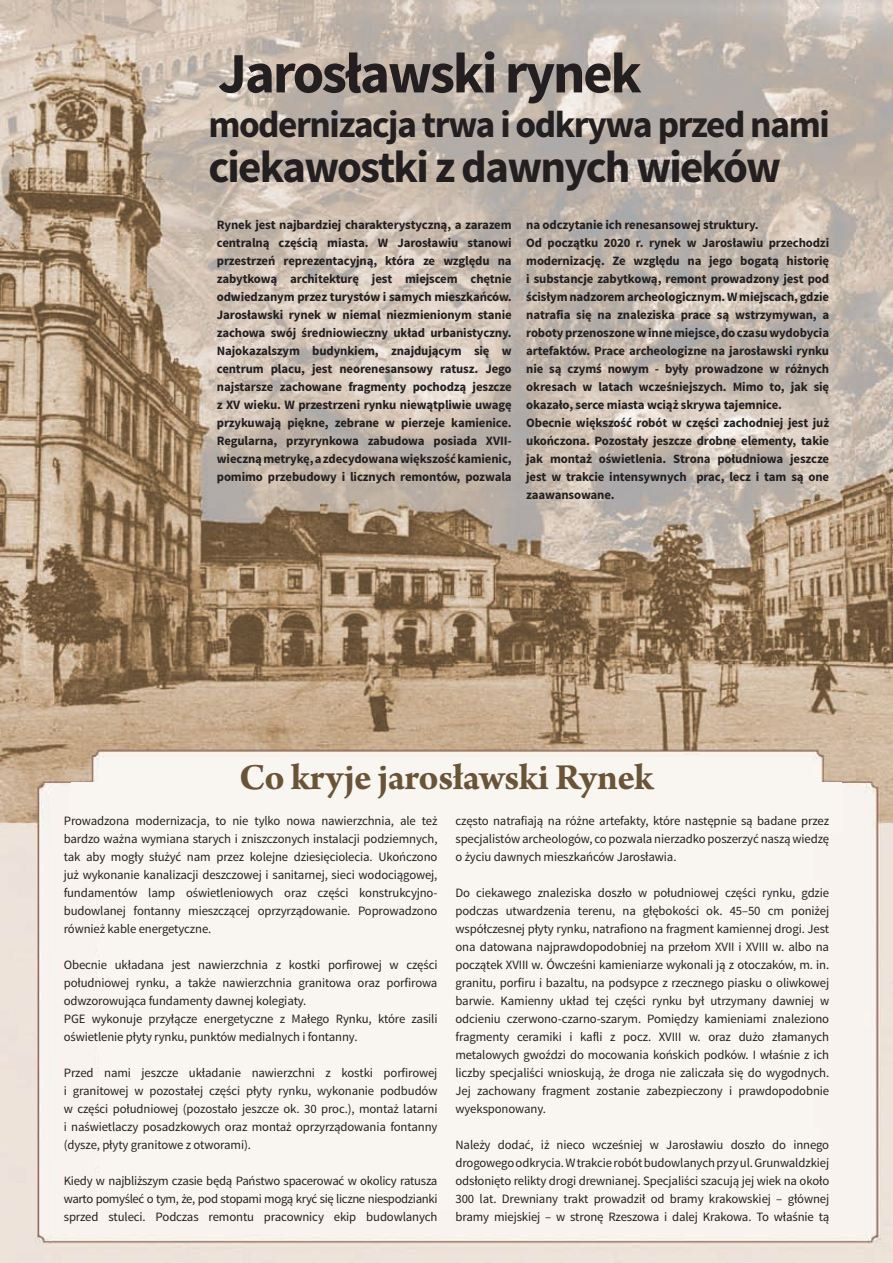
<style>
.page{position:relative;width:893px;height:1263px;background:#fff}
.page>*{position:absolute;margin:0;border:0;box-sizing:border-box;transform-origin:0 0}
.t1{font:700 57px "Source Sans Pro";letter-spacing:-.04em;color:#231f20}
.t2{font:700 45px "Source Sans Pro";letter-spacing:-.04em;color:#231f20}
.t3{font:700 39px "Arno Pro";letter-spacing:-.015em;color:#6a5438}
.t4{font:700 37.5px "Source Sans Pro";letter-spacing:-.04em;color:#231f20}
.t5{font:18px "Source Serif Pro";color:#231f20}
.t6{font:12.75px/18px "Source Sans Pro";letter-spacing:-.01em;color:#231f20;text-align:justify}
.t7{font:700 12.75px/18px "Source Sans Pro";letter-spacing:-.01em;color:#231f20;text-align:justify}
</style>
<div class="page">
<img style="left:0;top:0;width:893px;height:1263px">
<div style="left:663px;top:976px;width:156px;height:17px;background:#f9f6f2"></div>
<div style="left:99px;top:757px;width:713px;height:453px;background:#f9f6f2"></div>
<div style="left:792px;top:782px;width:50px;height:50px;background:#f9f6f2"></div>
<div style="left:71px;top:782px;width:50px;height:50px;background:#f9f6f2"></div>
<div style="left:468px;top:1128px;width:352px;height:78px;background:#f9f6f2"></div>
<h1 class="t1" style="left:218px;top:37px;width:425px">Jarosławski rynek</h1>
<h3 class="t4" style="left:208px;top:101px;width:623px">modernizacja trwa i odkrywa przed nami</h3>
<h2 class="t2" style="left:208px;top:139px;width:574px">ciekawostki z dawnych wieków</h2>
<p class="t7" style="left:217px;top:216px;width:296px">Rynek jest najbardziej charakterystyczną, a zarazem centralną częścią miasta. W Jarosławiu stanowi przestrzeń reprezentacyjną, która ze względu na zabytkową architekturę jest miejscem chętnie odwiedzanym przez turystów i samych mieszkańców.<br>Jarosławski rynek w niemal niezmienionym stanie zachowa swój średniowieczny układ urbanistyczny.<br>Najokazalszym budynkiem, znajdującym się w centrum placu, jest neorenesansowy ratusz. Jego najstarsze zachowane fragmenty pochodzą jeszcze z XV wieku. W przestrzeni rynku niewątpliwie uwagę przykuwają piękne, zebrane w pierzeje kamienice.<br>Regularna, przyrynkowa zabudowa posiada XVII&shy;wieczną metrykę, a zdecydowana większość kamienic, pomimo przebudowy i licznych remontów, pozwala</p>
<p class="t7" style="left:526px;top:216px;width:304px;text-align:left">na odczytanie ich renesansowej struktury.<br>Od początku 2020 r. rynek w Jarosławiu przechodzi modernizację. Ze względu na jego bogatą historię i substancje zabytkową, remont prowadzony jest pod ścisłym nadzorem archeologicznym. W miejscach, gdzie natrafia się na znaleziska prace są wstrzymywan, a roboty przenoszone w inne miejsce, do czasu wydobycia artefaktów. Prace archeologizne na jarosławski rynku nie są czymś nowym - były prowadzone w różnych okresach w latach wcześniejszych. Mimo to, jak się okazało, serce miasta wciąż skrywa tajemnice.<br>Obecnie większość robót w części zachodniej jest już ukończona. Pozostały jeszcze drobne elementy, takie jak montaż oświetlenia. Strona południowa jeszcze jest w trakcie intensywnych prac, lecz i tam są one zaawansowane.</p>
<h3 class="t3" style="left:239px;top:754px;width:416px">Co kryje jarosławski Rynek</h3>
<p class="t6" style="left:64px;top:812px;width:375px">Prowadzona modernizacja, to nie tylko nowa nawierzchnia, ale też bardzo ważna wymiana starych i zniszczonych instalacji podziemnych, tak aby mogły służyć nam przez kolejne dziesięciolecia. Ukończono już wykonanie kanalizacji deszczowej i sanitarnej, sieci wodociągowej, fundamentów lamp oświetleniowych oraz części konstrukcyjno&shy;budowlanej fontanny mieszczącej oprzyrządowanie. Poprowadzono również kable energetyczne.</p>
<p class="t6" style="left:64px;top:956px;width:375px;text-align:left">Obecnie układana jest nawierzchnia z kostki porfirowej w części południowej rynku, a także nawierzchnia granitowa oraz porfirowa odwzorowująca fundamenty dawnej kolegiaty.<br>PGE wykonuje przyłącze energetyczne z Małego Rynku, które zasili oświetlenie płyty rynku, punktów medialnych i fontanny.</p>
<p class="t6" style="left:64px;top:1064px;width:375px">Przed nami jeszcze układanie nawierzchni z kostki porfirowej i granitowej w pozostałej części płyty rynku, wykonanie podbudów w części południowej (pozostało jeszcze ok. 30 proc.), montaż latarni i naświetlaczy posadzkowych oraz montaż oprzyrządowania fontanny (dysze, płyty granitowe z otworami).</p>
<p class="t6" style="left:64px;top:1172px;width:375px">Kiedy w najbliższym czasie będą Państwo spacerować w okolicy ratusza warto pomyśleć o tym, że, pod stopami mogą kryć się liczne niespodzianki sprzed stuleci. Podczas remontu pracownicy ekip budowlanych</p>
<p class="t6" style="left:455px;top:812px;width:375px">często natrafiają na różne artefakty, które następnie są badane przez specjalistów archeologów, co pozwala nierzadko poszerzyć naszą wiedzę o życiu dawnych mieszkańców Jarosławia.</p>
<p class="t6" style="left:455px;top:884px;width:375px">Do ciekawego znaleziska doszło w południowej części rynku, gdzie podczas utwardzenia terenu, na głębokości ok. 45–50 cm poniżej współczesnej płyty rynku, natrafiono na fragment kamiennej drogi. Jest ona datowana najprawdopodobniej na przełom XVII i XVIII w. albo na początek XVIII w. Ówcześni kamieniarze wykonali ją z otoczaków, m. in. granitu, porfiru i bazaltu, na podsypce z rzecznego piasku o oliwkowej barwie. Kamienny układ tej części rynku był utrzymany dawniej w odcieniu czerwono-czarno-szarym. Pomiędzy kamieniami znaleziono fragmenty ceramiki i kafli z pocz. XVIII w. oraz dużo złamanych metalowych gwoździ do mocowania końskich podków. I właśnie z ich liczby specjaliści wnioskują, że droga nie zaliczała się do wygodnych.<br>Jej zachowany fragment zostanie zabezpieczony i prawdopodobnie wyeksponowany.</p>
<p class="t6" style="left:455px;top:1136px;width:375px">Należy dodać, iż nieco wcześniej w Jarosławiu doszło do innego drogowego odkrycia. W trakcie robót budowlanych przy ul. Grunwaldzkiej odsłonięto relikty drogi drewnianej. Specjaliści szacują jej wiek na około 300 lat. Drewniany trakt prowadził od bramy krakowskiej – głównej bramy miejskiej – w stronę Rzeszowa i dalej Krakowa. To właśnie tą</p>
<h3 class="t5" style="left:807px;top:1215px;width:10px">3</h3>
</div>
